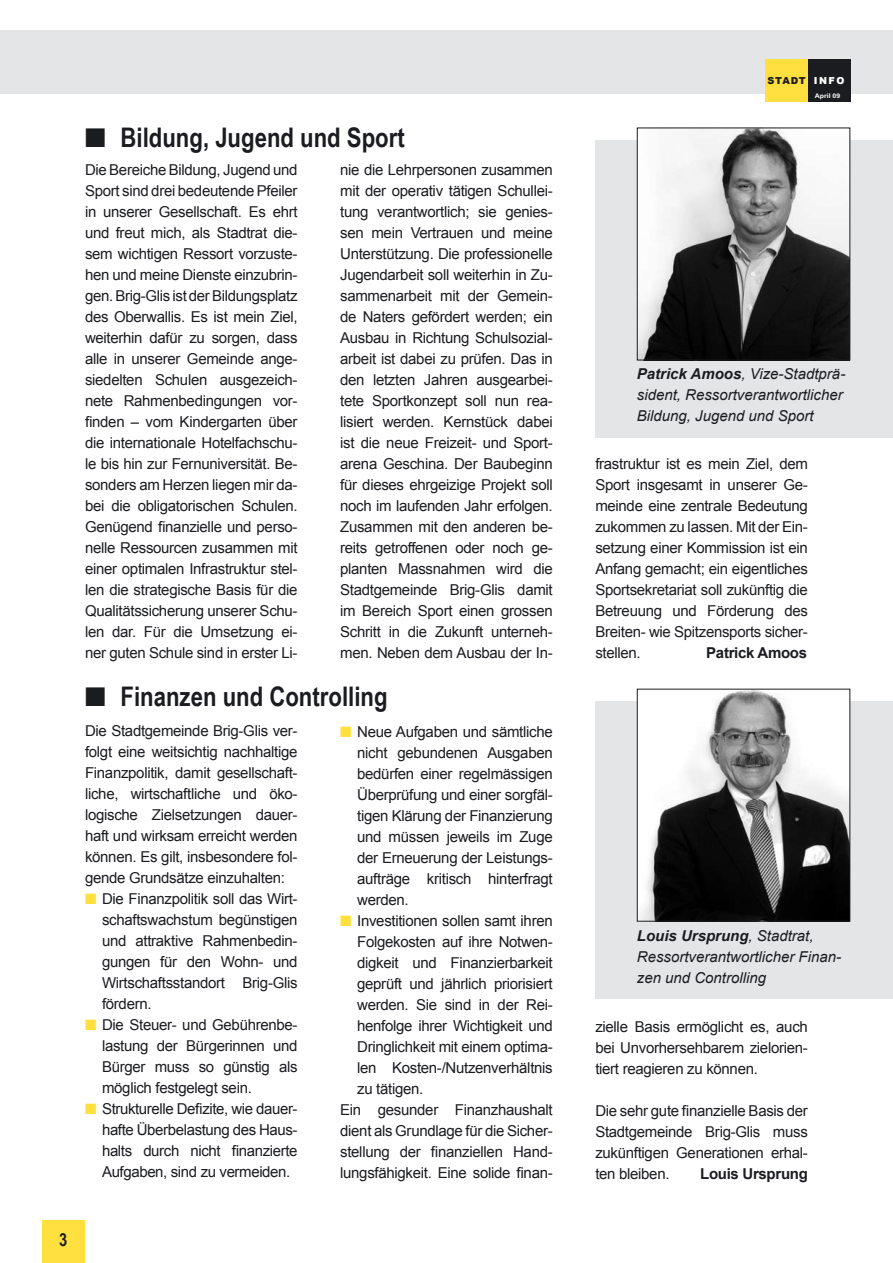
<style>
.page{position:relative;width:893px;height:1263px;background:#fff}
.page>*{position:absolute;margin:0;border:0;box-sizing:border-box;transform-origin:0 0}
.t1{font:700 27px "Arial Narrow";color:#1b1c20}
.t2{font:700 18px "Arial Narrow";color:#1b1c20}
.t3{font:15px/21px "Arial";letter-spacing:-.02em;color:#1b1c20;text-align:justify}
.t4{font:italic 15px/21px "Arial";color:#1b1c20}
.t5{font:700 15px "Arial";letter-spacing:-.02em;color:#1b1c20}
.t6{font:900 9.6px "Arial";letter-spacing:.08em;color:#1b1c20}
.t7{font:700 6.3px "Arial Narrow";color:#fff;scale:1.33 1}
.s1{color:#ffe03f}
.s2{color:#fff}
.s3{font-weight:700}
</style>
<div class="page">
<div style="left:0;top:30px;width:893px;height:64px;background:#e3e5e6"></div>
<div style="left:43px;top:1220px;width:42px;height:43px;background:#ffe03f"></div>
<div style="left:808px;top:60px;width:42px;height:42px;background:#1b1c20"></div>
<div style="left:765px;top:60px;width:43px;height:42px;background:#ffe03f"></div>
<div style="left:595px;top:140px;width:298px;height:298px;background:#e3e5e6"></div>
<img style="left:639px;top:130px;width:209px;height:228px">
<div style="left:637px;top:128px;width:213px;height:232px;border:1px solid #1b1c20"></div>
<div style="left:595px;top:701px;width:298px;height:298px;background:#e3e5e6"></div>
<img style="left:639px;top:691px;width:209px;height:228px">
<div style="left:637px;top:689px;width:213px;height:232px;border:1px solid #1b1c20"></div>
<h1 class="t1" style="left:85px;top:122px;width:321px">■ Bildung, Jugend und Sport</h1>
<p class="t3" style="left:85px;top:159px;width:214px">Die Bereiche Bildung, Jugend und Sport sind drei bedeutende Pfeiler in unserer Gesellschaft. Es ehrt und freut mich, als Stadtrat die&shy;sem wichtigen Ressort vorzuste&shy;hen und meine Dienste einzubrin&shy;gen. Brig-Glis ist der Bildungsplatz des Oberwallis. Es ist mein Ziel, weiterhin dafür zu sorgen, dass alle in unserer Gemeinde ange&shy;siedelten Schulen ausgezeich&shy;nete Rahmenbedingungen vor&shy;finden – vom Kindergarten über die internationale Hotelfachschu&shy;le bis hin zur Fernuniversität. Be&shy;sonders am Herzen liegen mir da&shy;bei die obligatorischen Schulen.<br>Genügend finanzielle und perso&shy;nelle Ressourcen zusammen mit einer optimalen Infrastruktur stel&shy;len die strategische Basis für die Qualitätssicherung unserer Schu&shy;len dar. Für die Umsetzung ei&shy;ner guten Schule sind in erster Li-</p>
<p class="t3" style="left:340px;top:159px;width:214px">nie die Lehrpersonen zusammen mit der operativ tätigen Schullei&shy;tung verantwortlich; sie genies&shy;sen mein Vertrauen und meine Unterstützung. Die professionelle Jugendarbeit soll weiterhin in Zu&shy;sammenarbeit mit der Gemein&shy;de Naters gefördert werden; ein Ausbau in Richtung Schulsozial&shy;arbeit ist dabei zu prüfen. Das in den letzten Jahren ausgearbei&shy;tete Sportkonzept soll nun rea&shy;lisiert werden. Kernstück dabei ist die neue Freizeit- und Sport&shy;arena Geschina. Der Baubeginn für dieses ehrgeizige Projekt soll noch im laufenden Jahr erfolgen.<br>Zusammen mit den anderen be&shy;reits getroffenen oder noch ge&shy;planten Massnahmen wird die Stadtgemeinde Brig-Glis damit im Bereich Sport einen grossen Schritt in die Zukunft unterneh&shy;men. Neben dem Ausbau der In-</p>
<h1 class="t1" style="left:85px;top:681px;width:304px">■ Finanzen und Controlling</h1>
<p class="t3" style="left:85px;top:720px;width:214px">Die Stadtgemeinde Brig-Glis ver&shy;folgt eine weitsichtig nachhaltige Finanzpolitik, damit gesellschaft&shy;liche, wirtschaftliche und öko&shy;logische Zielsetzungen dauer&shy;haft und wirksam erreicht werden können. Es gilt, insbesondere fol&shy;gende Grundsätze einzuhalten:</p>
<p class="t3" style="left:102px;top:888px;width:197px;text-indent:-17px"><span class="s1">■</span> Die Finanzpolitik soll das Wirt&shy;schaftswachstum begünstigen und attraktive Rahmenbedin&shy;gungen für den Wohn- und Wirtschaftsstandort Brig-Glis fördern.</p>
<p class="t3" style="left:102px;top:1014px;width:197px;text-indent:-17px"><span class="s1">■</span> Die Steuer- und Gebührenbe&shy;lastung der Bürgerinnen und Bürger muss so günstig als möglich festgelegt sein.</p>
<p class="t3" style="left:102px;top:1098px;width:197px;text-indent:-17px"><span class="s1">■</span> Strukturelle Defizite, wie dauer&shy;hafte Überbelastung des Haus&shy;halts durch nicht finanzierte Aufgaben, sind zu vermeiden.</p>
<p class="t3" style="left:357px;top:721px;width:197px;text-indent:-17px"><span class="s1">■</span> Neue Aufgaben und sämtliche nicht gebundenen Ausgaben bedürfen einer regelmässigen Überprüfung und einer sorgfäl&shy;tigen Klärung der Finanzierung und müssen jeweils im Zuge der Erneuerung der Leistungs&shy;aufträge kritisch hinterfragt werden.</p>
<p class="t3" style="left:340px;top:910px;width:214px"><span class="s1">■</span> Investitionen sollen samt ihren</p>
<p class="t3" style="left:357px;top:931px;width:197px">Folgekosten auf ihre Notwen-</p>
<p class="t3" style="left:357px;top:952px;width:197px">digkeit und Finanzierbarkeit</p>
<p class="t3" style="left:357px;top:973px;width:197px">geprüft und jährlich priorisiert</p>
<p class="t3" style="left:357px;top:994px;width:197px">werden. Sie sind in der Rei-</p>
<p class="t3" style="left:357px;top:1015px;width:197px">henfolge ihrer Wichtigkeit und</p>
<p class="t3" style="left:357px;top:1036px;width:197px">Dringlichkeit mit einem optima-</p>
<p class="t3" style="left:357px;top:1057px;width:197px">len Kosten-/Nutzenverhältnis</p>
<p class="t3" style="left:357px;top:1078px;width:68px">zu tätigen.</p>
<p class="t3" style="left:340px;top:1099px;width:214px">Ein gesunder Finanzhaushalt</p>
<p class="t3" style="left:340px;top:1120px;width:214px">dient als Grundlage für die Sicher-</p>
<p class="t3" style="left:340px;top:1141px;width:214px">stellung der finanziellen Hand-</p>
<p class="t3" style="left:340px;top:1162px;width:214px">lungsfähigkeit. Eine solide finan-</p>
<p class="t2" style="left:59px;top:1229px;width:10px">3</p>
<p class="t6" style="left:768px;top:75px;width:78px">STADT <span class="s2">INFO</span></p>
<p class="t7" style="left:815px;top:92px;width:21px">April 09</p>
<p class="t4" style="left:637px;top:364px;width:210px"><span class="s3">Patrick Amoos</span>, Vize-Stadtprä&shy;sident, Ressortverantwortlicher<br>Bildung, Jugend und Sport</p>
<p class="t3" style="left:595px;top:454px;width:214px">frastruktur ist es mein Ziel, dem Sport insgesamt in unserer Ge&shy;meinde eine zentrale Bedeutung zukommen zu lassen. Mit der Ein&shy;setzung einer Kommission ist ein Anfang gemacht; ein eigentliches Sportsekretariat soll zukünftig die Betreuung und Förderung des Breiten- wie Spitzensports sicher&shy;stellen.</p>
<p class="t5" style="left:706px;top:645px;width:102px">Patrick Amoos</p>
<p class="t4" style="left:637px;top:925px;width:206px"><span class="s3">Louis Ursprung</span>, Stadtrat,<br>Ressortverantwortlicher Finan&shy;zen und Controlling</p>
<p class="t3" style="left:595px;top:1016px;width:214px">zielle Basis ermöglicht es, auch bei Unvorhersehbarem zielorien&shy;tiert reagieren zu können.</p>
<p class="t3" style="left:595px;top:1100px;width:214px">Die sehr gute finanzielle Basis der Stadtgemeinde Brig-Glis muss zukünftigen Generationen erhal&shy;ten bleiben.</p>
<p class="t5" style="left:700px;top:1165px;width:109px">Louis Ursprung</p>
</div>
